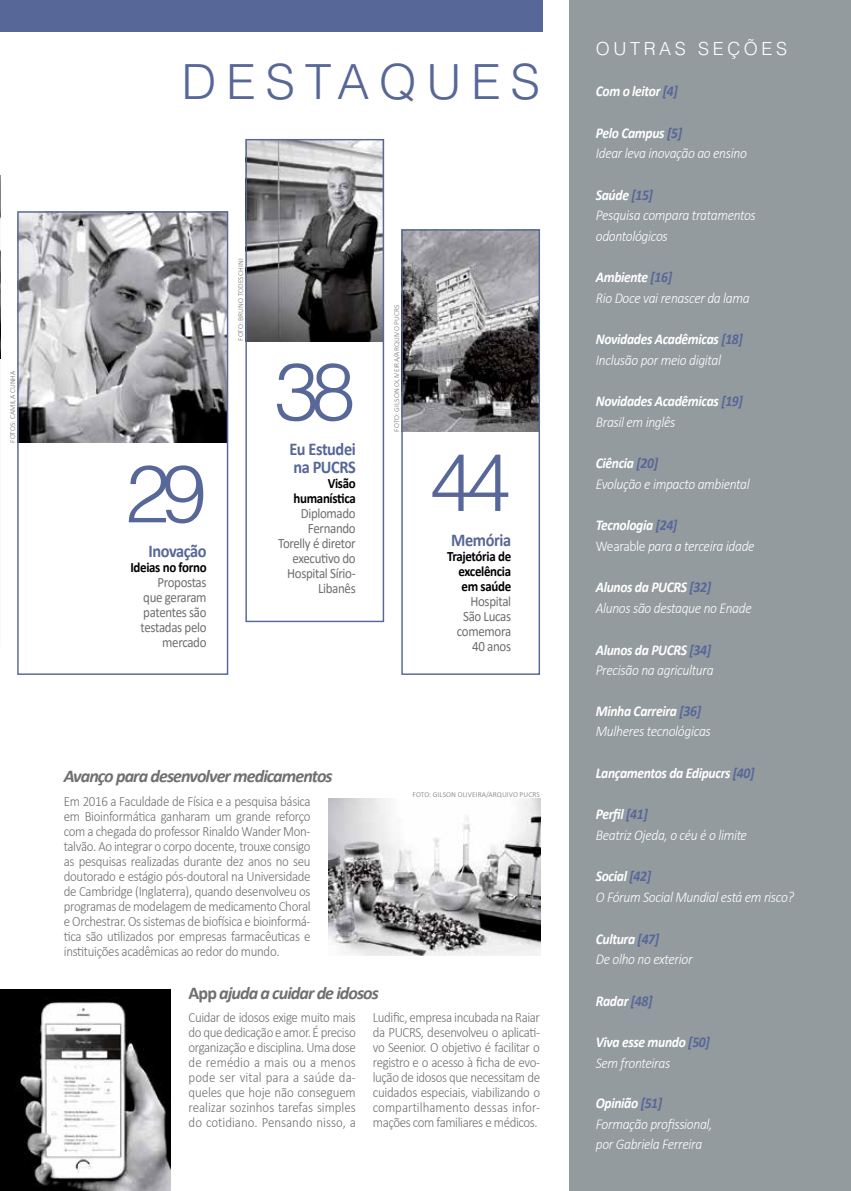
<style>
.page{position:relative;width:851px;height:1191px;background:#fff}
.page>*{position:absolute;margin:0;border:0;box-sizing:border-box;transform-origin:0 0}
.t1{font:300 80.7px "Helvetica";color:#566798}
.t2{font:300 48.45px "Helvetica";letter-spacing:.2em;color:#566798}
.t3{font:italic 700 18px "Calibri";letter-spacing:-.05em;color:#706f6f}
.t4{font:700 18px/18px "Calibri";letter-spacing:-.025em;color:#566798;scale:.91 1}
.t5{font:300 18px "Helvetica";letter-spacing:.2em;color:#fff}
.t6{font:italic 300 15px/20.4px "Calibri";letter-spacing:-.025em;color:#fff;scale:.91 1}
.t7{font:italic 700 15px/20.4px "Calibri";letter-spacing:-.025em;color:#fff;scale:.91 1}
.t8{font:300 14.25px/15px "Calibri";letter-spacing:-.025em;color:#706f6f;text-align:justify;scale:.91 1}
.t9{font:14.25px/15px "Calibri";letter-spacing:-.025em;color:#706f6f;text-align:right;scale:.91 1}
.t10{font:700 14.25px/15px "Calibri";letter-spacing:-.025em;color:#000;text-align:right;scale:.91 1}
.t11{font:300 7.5px "Calibri";letter-spacing:.015em;color:#706f6f}
.s1{font-style:normal}
.s2{color:#566798}
.s3{font-weight:700}
.s4{font-weight:700;color:#566798}
.s5{font-weight:300}
</style>
<div class="page">
<div style="left:569px;top:0;width:281px;height:1191px;background:#949b9f"></div>
<div style="left:0;top:0;width:542px;height:32px;background:#566798"></div>
<svg style="left:0;top:175px;width:1px;height:184px"></svg>
<img style="left:328px;top:799px;width:212px;height:156px">
<img style="left:247px;top:141px;width:135px;height:200px">
<div style="left:245px;top:139px;width:139px;height:483px;border:1px solid #566798"></div>
<img style="left:0;top:989px;width:170px;height:202px">
<img style="left:403px;top:231px;width:135px;height:201px">
<div style="left:401px;top:229px;width:139px;height:446px;border:1px solid #566798"></div>
<img style="left:19px;top:213px;width:207px;height:230px">
<div style="left:17px;top:211px;width:211px;height:464px;border:1px solid #566798"></div>
<h2 class="t2" style="left:181px;top:51px;width:360px">DESTAQUES</h2>
<p class="t11" style="left:8px;top:443px;width:74px;rotate:-90deg">FOTOS: CAMILA CUNHA</p>
<p class="t11" style="left:236px;top:341px;width:84px;rotate:-90deg">FOTO: BRUNO TODESCHINI</p>
<h1 class="t1" style="left:125px;top:443px;width:83px">29</h1>
<p class="t4" style="left:148px;top:541px;width:65px">Inovação</p>
<p class="t10" style="left:130px;top:559px;width:85px">Ideias no forno</p>
<p class="t9" style="left:140px;top:574px;width:74px">Propostas que geraram patentes são testadas pelo mercado</p>
<h1 class="t1" style="left:274px;top:341px;width:83px">38</h1>
<p class="t4" style="left:289px;top:439px;width:75px">Eu Estudei na PUCRS</p>
<p class="t10" style="left:293px;top:475px;width:70px">Visão humanística</p>
<p class="t9" style="left:278px;top:505px;width:87px">Diplomado<br>Fernando<br>Torelly é diretor executivo do<br>Hospital Sírio-<br>Libanês</p>
<p class="t11" style="left:392px;top:431px;width:129px;rotate:-90deg">FOTO: GILSON OLIVEIRA/ARQUIVO PUCRS</p>
<h1 class="t1" style="left:429px;top:432px;width:83px">44</h1>
<p class="t4" style="left:451px;top:530px;width:67px">Memória</p>
<p class="t10" style="left:458px;top:548px;width:59px;text-align:justify;text-indent:-12px">Trajetória de excelência em saúde</p>
<p class="t9" style="left:457px;top:593px;width:61px">Hospital<br>São Lucas comemora<br>40 anos</p>
<p class="t3" style="left:64px;top:763px;width:270px">Avanço para desenvolver medicamentos</p>
<p class="t8" style="left:64px;top:793px;width:273px">Em 2016 a Faculdade de Física e a pesquisa básica em Bioinformática ganharam um grande reforço com a chegada do professor Rinaldo Wander Mon&shy;talvão. Ao integrar o corpo docente, trouxe consigo as pesquisas realizadas durante dez anos no seu doutorado e estágio pós-doutoral na Universidade de Cambridge (Inglaterra), quando desenvolveu os programas de modelagem de medicamento Choral e Orchestrar. Os sistemas de biofísica e bioinformá&shy;tica são utilizados por empresas farmacêuticas e instituições acadêmicas ao redor do mundo.</p>
<p class="t3" style="left:189px;top:980px;width:192px"><span class="s1">App</span> ajuda a cuidar de idosos</p>
<p class="t11" style="left:412px;top:789px;width:129px">FOTO: GILSON OLIVEIRA/ARQUIVO PUCRS</p>
<p class="t8" style="left:189px;top:1009px;width:185px">Cuidar de idosos exige muito mais do que dedicação e amor. É preciso organização e disciplina. Uma dose de remédio a mais ou a menos pode ser vital para a saúde da&shy;queles que hoje não conseguem realizar sozinhos tarefas simples do cotidiano. Pensando nisso, a</p>
<p class="t8" style="left:373px;top:1009px;width:185px">Ludific, empresa incubada na Raiar da PUCRS, desenvolveu o aplicati&shy;vo Seenior. O objetivo é facilitar o registro e o acesso à ficha de evo&shy;lução de idosos que necessitam de cuidados especiais, viabilizando o compartilhamento dessas infor&shy;mações com familiares e médicos.</p>
<p class="t5" style="left:595px;top:37px;width:193px">OUTRAS SEÇÕES</p>
<p class="t7" style="left:595px;top:80px;width:92px">Com o leitor <span class="s2">[4]</span></p>
<p class="t6" style="left:595px;top:122px;width:167px"><span class="s3">Pelo Campus</span> <span class="s4">[5]<br></span>Idear leva inovação ao ensino</p>
<p class="t6" style="left:595px;top:184px;width:177px"><span class="s3">Saúde</span> <span class="s4">[15]<br></span>Pesquisa compara tratamentos odontológicos</p>
<p class="t6" style="left:595px;top:267px;width:171px"><span class="s3">Ambiente</span> <span class="s4">[16]<br></span>Rio Doce vai renascer da lama</p>
<p class="t6" style="left:595px;top:329px;width:163px"><span class="s3">Novidades Acadêmicas</span> <span class="s4">[18]<br></span>Inclusão por meio digital</p>
<p class="t7" style="left:595px;top:390px;width:163px">Novidades Acadêmicas <span class="s2">[19]<br></span><span class="s5">Brasil em inglês</span></p>
<p class="t6" style="left:595px;top:453px;width:171px"><span class="s3">Ciência</span> <span class="s4">[20]<br></span>Evolução e impacto ambiental</p>
<p class="t6" style="left:595px;top:515px;width:176px"><span class="s3">Tecnologia</span> <span class="s4">[24]<br></span><span class="s1">Wearable</span> para a terceira idade</p>
<p class="t6" style="left:595px;top:577px;width:173px"><span class="s3">Alunos da PUCRS</span> <span class="s4">[32]<br></span>Alunos são destaque no Enade</p>
<p class="t6" style="left:595px;top:639px;width:131px"><span class="s3">Alunos da PUCRS</span> <span class="s4">[34]<br></span>Precisão na agricultura</p>
<p class="t6" style="left:595px;top:700px;width:128px"><span class="s3">Minha Carreira</span> <span class="s4">[36]<br></span>Mulheres tecnológicas</p>
<p class="t7" style="left:595px;top:762px;width:176px">Lançamentos da Edipucrs <span class="s2">[40]</span></p>
<p class="t6" style="left:595px;top:804px;width:168px"><span class="s3">Perfil</span> <span class="s4">[41]<br></span>Beatriz Ojeda, o céu é o limite</p>
<p class="t6" style="left:595px;top:866px;width:219px"><span class="s3">Social</span> <span class="s4">[42]<br></span>O Fórum Social Mundial está em risco?</p>
<p class="t6" style="left:595px;top:928px;width:108px"><span class="s3">Cultura</span> <span class="s4">[47]<br></span>De olho no exterior</p>
<p class="t7" style="left:595px;top:989px;width:64px">Radar <span class="s2">[48]</span></p>
<p class="t7" style="left:595px;top:1031px;width:127px">Viva esse mundo <span class="s2">[50]<br></span><span class="s5">Sem fronteiras</span></p>
<p class="t6" style="left:595px;top:1093px;width:130px"><span class="s3">Opinião</span> <span class="s4">[51]<br></span>Formação profissional, por Gabriela Ferreira</p>
</div>
